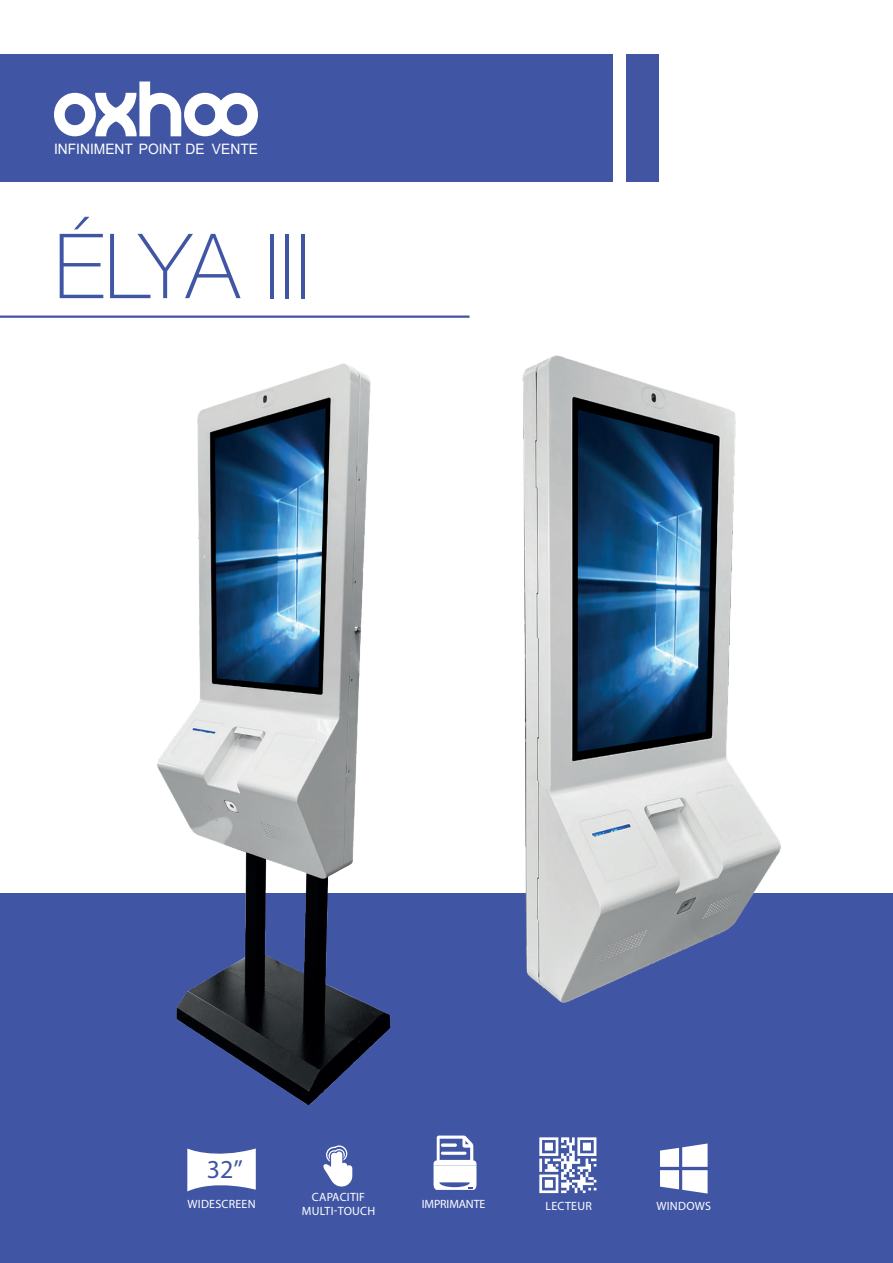
<style>
.page{position:relative;width:893px;height:1263px;background:#fff}
.page>*{position:absolute;margin:0;border:0;box-sizing:border-box;transform-origin:0 0}
.t1{font:100 90px "Helvetica 35";color:#4055a4}
.t2{font:25.95px "Myriad Pro";color:#4055a4}
.t3{font:14.4px "Arial";color:#fff;scale:.96 1}
.t4{font:12px/14.4px "Myriad Pro";letter-spacing:.02em;color:#fff;text-align:center}
.t5{font:12px "Myriad Pro";letter-spacing:-.01em;color:#fff}
</style>
<div class="page">
<div style="left:0;top:893px;width:893px;height:370px;background:#4055a4"></div>
<div style="left:0;top:54px;width:612px;height:128px;background:#4055a4"></div>
<svg style="left:54px;top:81px;width:204px;height:55px"></svg>
<hr style="left:0;top:315px;width:469px;height:3px;background:#4055a4">
<svg style="left:187px;top:1148px;width:69px;height:43px"></svg>
<svg style="left:323px;top:1145px;width:29px;height:41px"></svg>
<svg style="left:660px;top:1143px;width:48px;height:50px"></svg>
<svg style="left:434px;top:1135px;width:43px;height:55px"></svg>
<svg style="left:539px;top:1137px;width:57px;height:56px"></svg>
<div style="left:627px;top:54px;width:32px;height:128px;background:#4155a2"></div>
<img style="left:157px;top:375px;width:159px;height:731px">
<img style="left:308px;top:315px;width:473px;height:784px">
<p class="t3" style="left:54px;top:139px;width:214px">INFINIMENT POINT DE VENTE</p>
<h1 class="t1" style="left:54px;top:215px;width:258px">ÉLYA III</h1>
<h2 class="t2" style="left:207px;top:1153px;width:37px">32’’</h2>
<p class="t4" style="left:187px;top:1197px;width:70px">WIDESCREEN</p>
<p class="t4" style="left:302px;top:1189px;width:75px">CAPACITIF<br>MULTI-TOUCH</p>
<p class="t5" style="left:422px;top:1197px;width:65px">IMPRIMANTE</p>
<p class="t4" style="left:545px;top:1198px;width:48px">LECTEUR</p>
<p class="t4" style="left:656px;top:1198px;width:56px">WINDOWS</p>
</div>
